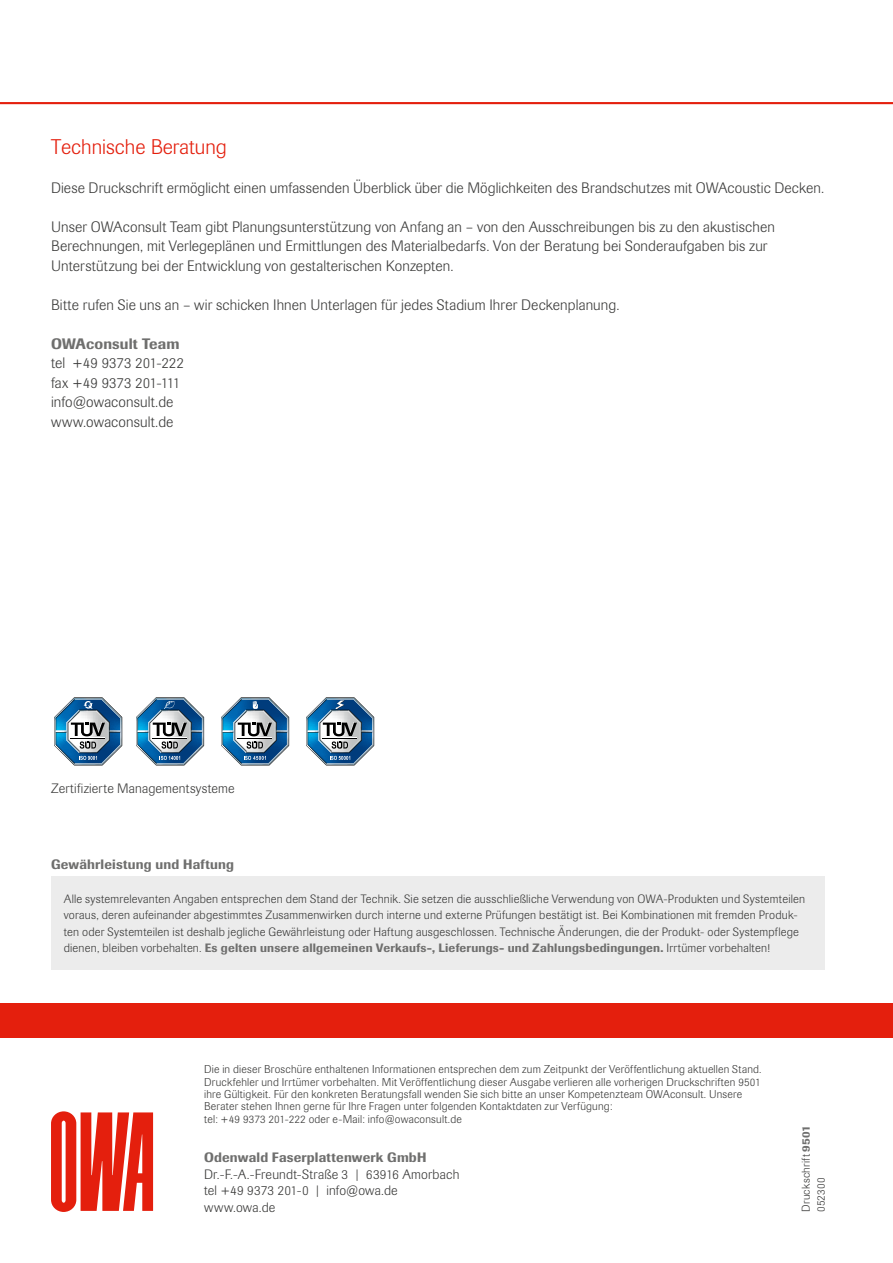
<style>
.page{position:relative;width:893px;height:1263px;background:#fff}
.page>*{position:absolute;margin:0;border:0;box-sizing:border-box;transform-origin:0 0}
.t1{font:300 21px "Imago Pro";color:#e41f0d}
.t2{font:300 15px/19.5px "Imago Pro";letter-spacing:.01em;color:#3b3b3a}
.t3{font:500 15px "Imago Pro";letter-spacing:.01em;color:#6f6f6e}
.t4{font:300 13.5px/16.5px "Imago Pro";letter-spacing:.015em;color:#3b3b3a}
.t5{font:500 13.5px "Imago Pro";letter-spacing:.01em;color:#6f6f6e}
.t6{font:300 12px/16.5px "Imago Pro";letter-spacing:.02em;color:#3b3b3a}
.t7{font:300 11.25px/12.3px "Imago Pro";letter-spacing:.02em;color:#3b3b3a}
.s1{font-weight:500;color:#6f6f6e}
</style>
<div class="page">
<hr style="left:0;top:102px;width:893px;height:2px;background:#e41f0d">
<div style="left:0;top:1003px;width:893px;height:34px;background:#e41f0d"></div>
<svg style="left:51px;top:1111px;width:102px;height:101px"></svg>
<div style="left:51px;top:876px;width:774px;height:93px;background:#ececec"></div>
<svg style="left:136px;top:697px;width:68px;height:68px"></svg>
<svg style="left:221px;top:697px;width:68px;height:68px"></svg>
<svg style="left:306px;top:697px;width:68px;height:68px"></svg>
<svg style="left:54px;top:697px;width:68px;height:68px"></svg>
<h1 class="t1" style="left:51px;top:133px;width:177px">Technische Beratung</h1>
<p class="t2" style="left:51px;top:177px;width:773px">Diese Druckschrift ermöglicht einen umfassenden Überblick über die Möglichkeiten des Brandschutzes mit OWAcoustic Decken.</p>
<p class="t2" style="left:51px;top:216px;width:725px">Unser OWAconsult Team gibt Planungsunterstützung von Anfang an – von den Ausschreibungen bis zu den akustischen<br>Berechnungen, mit Verlegeplänen und Ermittlungen des Materialbedarfs. Von der Beratung bei Sonderaufgaben bis zur<br>Unterstützung bei der Entwicklung von gestalterischen Konzepten.</p>
<p class="t2" style="left:51px;top:294px;width:568px">Bitte rufen Sie uns an – wir schicken Ihnen Unterlagen für jedes Stadium Ihrer Deckenplanung.</p>
<p class="t3" style="left:51px;top:334px;width:130px">OWAconsult Team</p>
<p class="t2" style="left:51px;top:353px;width:134px">tel +49 9373 201-222 fax +49 9373 201-111 info@owaconsult.de www.owaconsult.de</p>
<p class="t4" style="left:51px;top:779px;width:185px">Zertifizierte Managementsysteme</p>
<p class="t5" style="left:51px;top:856px;width:184px">Gewährleistung und Haftung</p>
<p class="t6" style="left:64px;top:890px;width:743px">Alle systemrelevanten Angaben entsprechen dem Stand der Technik. Sie setzen die ausschließliche Verwendung von OWA-Produkten und Systemteilen voraus, deren aufeinander abgestimmtes Zusammenwirken durch interne und externe Prüfungen bestätigt ist. Bei Kombinationen mit fremden Produk&shy;ten oder Systemteilen ist deshalb jegliche Gewährleistung oder Haftung ausgeschlossen. Technische Änderungen, die der Produkt- oder Systempflege dienen, bleiben vorbehalten. <span class="s1">Es gelten unsere allgemeinen Verkaufs-, Lieferungs- und Zahlungsbedingungen.</span> Irrtümer vorbehalten!</p>
<p class="t7" style="left:204px;top:1063px;width:558px">Die in dieser Broschüre enthaltenen Informationen entsprechen dem zum Zeitpunkt der Veröffentlichung aktuellen Stand.<br>Druckfehler und Irrtümer vorbehalten. Mit Veröffentlichung dieser Ausgabe verlieren alle vorherigen Druckschriften 9501 ihre Gültigkeit. Für den konkreten Beratungsfall wenden Sie sich bitte an unser Kompetenzteam OWAconsult. Unsere Berater stehen Ihnen gerne für Ihre Fragen unter folgenden Kontaktdaten zur Verfügung:<br>tel: +49 9373 201-222 oder e-Mail: info@owaconsult.de</p>
<p class="t5" style="left:204px;top:1149px;width:224px">Odenwald Faserplattenwerk GmbH</p>
<p class="t4" style="left:204px;top:1166px;width:257px">Dr.-F.-A.-Freundt-Straße 3 | 63916 Amorbach tel +49 9373 201-0 | info@owa.de www.owa.de</p>
<p class="t7" style="left:798px;top:1212px;width:88px;line-height:15px;rotate:-90deg">Druckschrift <span class="s1">9501<br></span>052300</p>
</div>
